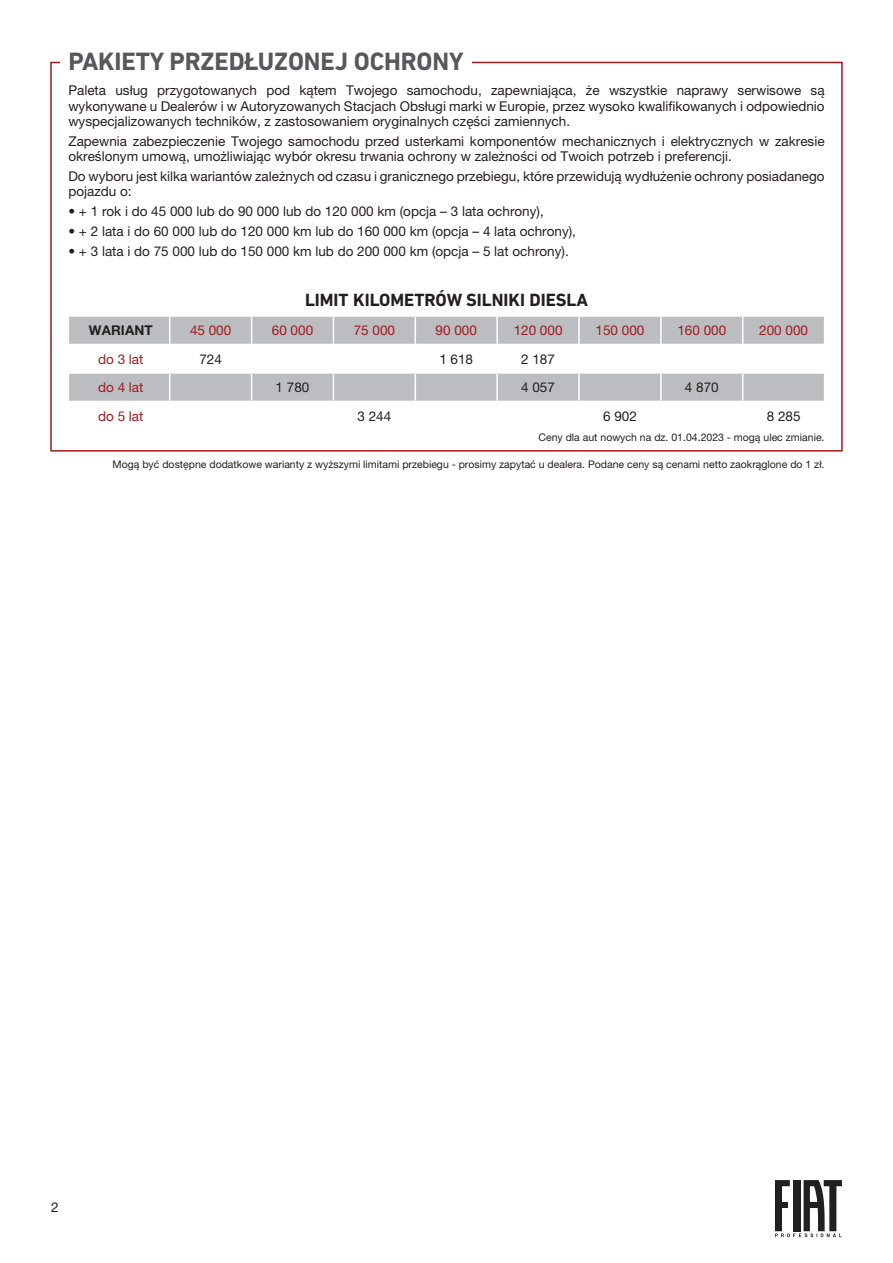
<style>
.page{position:relative;width:893px;height:1263px;background:#fff}
.page>*{position:absolute;margin:0;border:0;box-sizing:border-box;transform-origin:0 0}
.t1{font:700 25.5px "DIN Next LT Pro";letter-spacing:-.005em;color:#57585a}
.TAB1_titoletto_nero{font:700 18px "DIN Next LT Pro";color:#231f20}
.TAB1_testo_centrato{font:13.5px/15.5px "Helvetica Neue LT Pro";color:#231f20}
.TAB1_testo_centrato-2{font:13.5px "Helvetica Neue LT Pro";color:#a01b1f}
.TAB1_testo_sinistra{font:13.5px "Helvetica Neue LT Pro";color:#a01b1f}
.TAB1_testo_sinistra-2{font:700 13.5px "Helvetica Neue LT Pro";letter-spacing:.01em;color:#231f20}
.TAB1_testo_sinistra-3{font:10.5px "Helvetica Neue LT Pro";color:#231f20}
</style>
<div class="page">
<svg style="left:775px;top:1180px;width:67px;height:57px"></svg>
<svg style="left:69px;top:316px;width:755px;height:85px"></svg>
<p class="t1" style="left:68px;top:47px;width:397px">PAKIETY PRZEDŁUZONEJ OCHRONY</p>
<p class="TAB1_testo_centrato" style="left:68px;top:82px;width:758px;text-align:justify">Paleta usług przygotowanych pod kątem Twojego samochodu, zapewniająca, że wszystkie naprawy serwisowe są wykonywane u Dealerów i w Autoryzowanych Stacjach Obsługi marki w Europie, przez wysoko kwalifikowanych i odpowiednio wyspecjalizowanych techników, z zastosowaniem oryginalnych części zamiennych.</p>
<p class="TAB1_testo_centrato" style="left:68px;top:133px;width:758px">Zapewnia zabezpieczenie Twojego samochodu przed usterkami komponentów mechanicznych i elektrycznych w zakresie określonym umową, umożliwiając wybór okresu trwania ochrony w zależności od Twoich potrzeb i preferencji.</p>
<p class="TAB1_testo_centrato" style="left:68px;top:168px;width:758px">Do wyboru jest kilka wariantów zależnych od czasu i granicznego przebiegu, które przewidują wydłużenie ochrony posiadanego pojazdu o:</p>
<p class="TAB1_testo_centrato" style="left:68px;top:203px;width:477px">• + 1 rok i do 45 000 lub do 90 000 lub do 120 000 km (opcja – 3 lata ochrony),</p>
<p class="TAB1_testo_centrato" style="left:68px;top:223px;width:509px">• + 2 lata i do 60 000 lub do 120 000 km lub do 160 000 km (opcja – 4 lata ochrony),</p>
<p class="TAB1_testo_centrato" style="left:68px;top:243px;width:502px">• + 3 lata i do 75 000 lub do 150 000 km lub do 200 000 km (opcja – 5 lat ochrony).</p>
<p class="TAB1_titoletto_nero" style="left:305px;top:289px;width:285px">LIMIT KILOMETRÓW SILNIKI DIESLA</p>
<p class="TAB1_testo_sinistra-2" style="left:89px;top:322px;width:66px">WARIANT</p>
<p class="TAB1_testo_centrato-2" style="left:190px;top:322px;width:43px">45 000</p>
<p class="TAB1_testo_centrato-2" style="left:272px;top:322px;width:43px">60 000</p>
<p class="TAB1_testo_centrato-2" style="left:354px;top:322px;width:43px">75 000</p>
<p class="TAB1_testo_centrato-2" style="left:436px;top:322px;width:43px">90 000</p>
<p class="TAB1_testo_centrato-2" style="left:514px;top:322px;width:50px">120 000</p>
<p class="TAB1_testo_centrato-2" style="left:596px;top:322px;width:50px">150 000</p>
<p class="TAB1_testo_centrato-2" style="left:677px;top:322px;width:50px">160 000</p>
<p class="TAB1_testo_centrato-2" style="left:759px;top:322px;width:50px">200 000</p>
<p class="TAB1_testo_sinistra" style="left:98px;top:351px;width:47px">do 3 lat</p>
<p class="TAB1_testo_centrato" style="left:199px;top:351px;width:24px">724</p>
<p class="TAB1_testo_centrato" style="left:439px;top:351px;width:35px">1 618</p>
<p class="TAB1_testo_centrato" style="left:521px;top:351px;width:35px">2 187</p>
<p class="TAB1_testo_sinistra" style="left:98px;top:379px;width:47px">do 4 lat</p>
<p class="TAB1_testo_centrato" style="left:276px;top:379px;width:35px">1 780</p>
<p class="TAB1_testo_centrato" style="left:521px;top:379px;width:35px">4 057</p>
<p class="TAB1_testo_centrato" style="left:685px;top:379px;width:35px">4 870</p>
<p class="TAB1_testo_sinistra" style="left:98px;top:408px;width:47px">do 5 lat</p>
<p class="TAB1_testo_centrato" style="left:357px;top:408px;width:35px">3 244</p>
<p class="TAB1_testo_centrato" style="left:603px;top:408px;width:35px">6 902</p>
<p class="TAB1_testo_centrato" style="left:767px;top:408px;width:35px">8 285</p>
<p class="TAB1_testo_sinistra-3" style="left:538px;top:431px;width:288px">Ceny dla aut nowych na dz. 01.04.2023 - mogą ulec zmianie.</p>
<p class="TAB1_testo_sinistra-3" style="left:113px;top:458px;width:713px">Mogą być dostępne dodatkowe warianty z wyższymi limitami przebiegu - prosimy zapytać u dealera. Podane ceny są cenami netto zaokrąglone do 1 zł.</p>
<p class="TAB1_testo_centrato" style="left:51px;top:1199px;width:9px">2</p>
</div>
